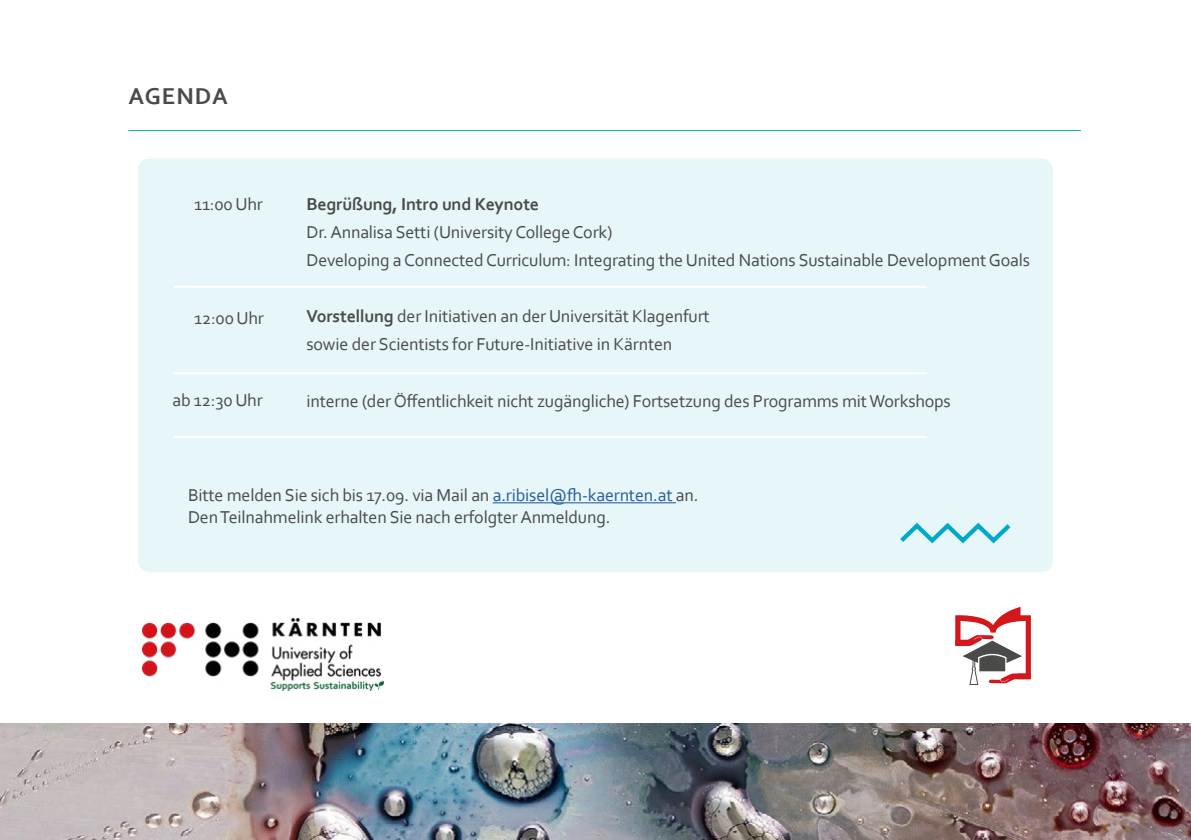
<style>
.page{position:relative;width:1191px;height:840px;background:#fff}
.page>*{position:absolute;margin:0;border:0;box-sizing:border-box;transform-origin:0 0}
.t1{font:700 24px "Corbel";letter-spacing:.035em;color:#4a4a49}
.t2{font:18px/28px "Corbel";letter-spacing:-.01em;color:#4a4a49}
.t3{font:700 18px "Corbel";letter-spacing:-.01em;color:#4a4a49}
.s1{font-weight:700}
.s2{color:#275b9b}
</style>
<div class="page">
<img style="left:0;top:723px;width:1191px;height:116px">
<hr style="left:129px;top:130px;width:951px;height:1px;background:#00a9c8">
<div style="left:138px;top:158px;width:915px;height:414px;background:#e6f6f9;border-radius:11px"></div>
<hr style="left:174px;top:286px;width:753px;height:2px;background:#fff">
<hr style="left:174px;top:372px;width:753px;height:2px;background:#fff">
<hr style="left:174px;top:435px;width:753px;height:2px;background:#fff">
<hr style="left:493px;top:502px;width:183px;height:1px;background:#275b9b">
<img style="left:142px;top:618px;width:241px;height:71px">
<svg style="left:955px;top:606px;width:76px;height:77px"></svg>
<h1 class="t1" style="left:128px;top:81px;width:101px">AGENDA</h1>
<p class="t2" style="left:194px;top:190px;width:70px">11:00 Uhr</p>
<p class="t2" style="left:194px;top:303px;width:71px">12:00 Uhr</p>
<p class="t2" style="left:172px;top:386px;width:92px">ab 12:30 Uhr</p>
<p class="t3" style="left:306px;top:193px;width:234px">Begrüßung, Intro und Keynote</p>
<p class="t2" style="left:306px;top:218px;width:725px">Dr. Annalisa Setti (University College Cork)<br>Developing a Connected Curriculum: Integrating the United Nations Sustainable Development Goals</p>
<p class="t2" style="left:306px;top:302px;width:405px"><span class="s1">Vorstellung</span> der Initiativen an der Universität Klagenfurt sowie der Scientists for Future-Initiative in Kärnten</p>
<p class="t2" style="left:306px;top:386px;width:646px">interne (der Öffentlichkeit nicht zugängliche) Fortsetzung des Programms mit Workshops</p>
<p class="t2" style="left:188px;top:483px;width:512px;line-height:21.6px">Bitte melden Sie sich bis 17.09. via Mail an <span class="s2">a.ribisel@fh-kaernten.at</span> an.<br>Den Teilnahmelink erhalten Sie nach erfolgter Anmeldung.</p>
</div>
